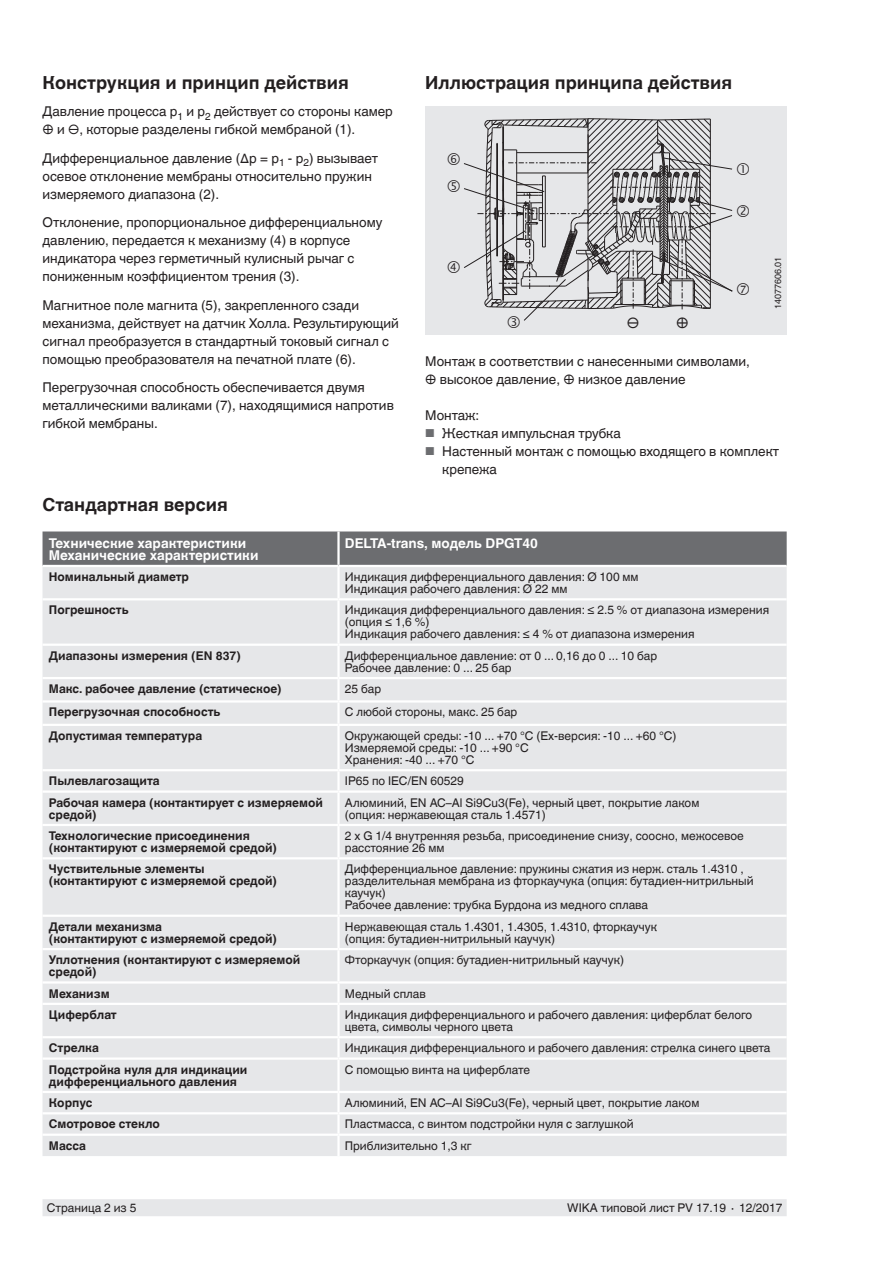
<style>
.page{position:relative;width:893px;height:1263px;background:#fff}
.page>*{position:absolute;margin:0;border:0;box-sizing:border-box;transform-origin:0 0}
.t1{font:700 18px "Helvetica World";color:#231f20}
.t2{font:15px "Helvetica World";color:#231f20}
.t3{font:13.5px/18px "Helvetica World";color:#231f20}
.t4{font:700 13.5px/12px "Helvetica World";color:#fff}
.t5{font:12px/12px "Helvetica World";color:#231f20}
.t6{font:700 12px/12px "Helvetica World";color:#231f20}
.t7{font:9px "Helvetica World";color:#231f20}
.s1{font-size:11.55px;color:#6c6d70}
</style>
<div class="page">
<div style="left:43px;top:1199px;width:744px;height:17px;background:#e6e7e9"></div>
<div style="left:425px;top:106px;width:362px;height:228px;background:#e6e7e9"></div>
<div style="left:43px;top:531px;width:744px;height:35px;background:#6c6d70"></div>
<div style="left:43px;top:567px;width:744px;height:589px;background:#e6e7e9"></div>
<hr style="left:337px;top:567px;width:3px;height:31px;background:#fff">
<hr style="left:43px;top:598px;width:295px;height:2px;background:#fff">
<hr style="left:339px;top:598px;width:448px;height:2px;background:#fff">
<hr style="left:337px;top:600px;width:3px;height:44px;background:#fff">
<hr style="left:43px;top:644px;width:295px;height:2px;background:#fff">
<hr style="left:339px;top:644px;width:448px;height:2px;background:#fff">
<hr style="left:337px;top:646px;width:3px;height:31px;background:#fff">
<hr style="left:43px;top:677px;width:295px;height:2px;background:#fff">
<hr style="left:339px;top:677px;width:448px;height:2px;background:#fff">
<hr style="left:337px;top:679px;width:3px;height:21px;background:#fff">
<hr style="left:43px;top:700px;width:295px;height:3px;background:#fff">
<hr style="left:339px;top:700px;width:448px;height:3px;background:#fff">
<hr style="left:337px;top:703px;width:3px;height:21px;background:#fff">
<hr style="left:43px;top:724px;width:295px;height:2px;background:#fff">
<hr style="left:339px;top:724px;width:448px;height:2px;background:#fff">
<hr style="left:337px;top:726px;width:3px;height:43px;background:#fff">
<hr style="left:43px;top:769px;width:295px;height:2px;background:#fff">
<hr style="left:339px;top:769px;width:448px;height:2px;background:#fff">
<hr style="left:337px;top:771px;width:3px;height:19px;background:#fff">
<hr style="left:43px;top:790px;width:295px;height:3px;background:#fff">
<hr style="left:339px;top:790px;width:448px;height:3px;background:#fff">
<hr style="left:337px;top:793px;width:3px;height:31px;background:#fff">
<hr style="left:43px;top:824px;width:295px;height:2px;background:#fff">
<hr style="left:339px;top:824px;width:448px;height:2px;background:#fff">
<hr style="left:337px;top:826px;width:3px;height:31px;background:#fff">
<hr style="left:43px;top:857px;width:295px;height:2px;background:#fff">
<hr style="left:339px;top:857px;width:448px;height:2px;background:#fff">
<hr style="left:337px;top:859px;width:3px;height:55px;background:#fff">
<hr style="left:43px;top:914px;width:295px;height:3px;background:#fff">
<hr style="left:339px;top:914px;width:448px;height:3px;background:#fff">
<hr style="left:337px;top:917px;width:3px;height:31px;background:#fff">
<hr style="left:43px;top:948px;width:295px;height:2px;background:#fff">
<hr style="left:339px;top:948px;width:448px;height:2px;background:#fff">
<hr style="left:337px;top:950px;width:3px;height:31px;background:#fff">
<hr style="left:43px;top:981px;width:295px;height:2px;background:#fff">
<hr style="left:339px;top:981px;width:448px;height:2px;background:#fff">
<hr style="left:337px;top:983px;width:3px;height:20px;background:#fff">
<hr style="left:43px;top:1003px;width:295px;height:2px;background:#fff">
<hr style="left:339px;top:1003px;width:448px;height:2px;background:#fff">
<hr style="left:337px;top:1005px;width:3px;height:31px;background:#fff">
<hr style="left:43px;top:1036px;width:295px;height:2px;background:#fff">
<hr style="left:339px;top:1036px;width:448px;height:2px;background:#fff">
<hr style="left:337px;top:1038px;width:3px;height:19px;background:#fff">
<hr style="left:43px;top:1057px;width:295px;height:3px;background:#fff">
<hr style="left:339px;top:1057px;width:448px;height:3px;background:#fff">
<hr style="left:337px;top:1060px;width:3px;height:31px;background:#fff">
<hr style="left:43px;top:1091px;width:295px;height:2px;background:#fff">
<hr style="left:339px;top:1091px;width:448px;height:2px;background:#fff">
<hr style="left:337px;top:1093px;width:3px;height:19px;background:#fff">
<hr style="left:43px;top:1112px;width:295px;height:2px;background:#fff">
<hr style="left:339px;top:1112px;width:448px;height:2px;background:#fff">
<hr style="left:337px;top:1114px;width:3px;height:19px;background:#fff">
<hr style="left:43px;top:1133px;width:295px;height:3px;background:#fff">
<hr style="left:339px;top:1133px;width:448px;height:3px;background:#fff">
<hr style="left:337px;top:1136px;width:3px;height:20px;background:#fff">
<hr style="left:339px;top:565px;width:448px;height:2px;background:#fff">
<hr style="left:337px;top:531px;width:3px;height:34px;background:#fff">
<hr style="left:43px;top:565px;width:295px;height:2px;background:#fff">
<svg style="left:463px;top:118px;width:270px;height:203px"></svg>
<h1 class="t1" style="left:43px;top:73px;width:308px">Конструкция и принцип действия</h1>
<p class="t3" style="left:43px;top:103px;width:352px">Давление процесса p<sub>1</sub> и p<sub>2</sub> действует со стороны камер ⊕ и ⊖, которые разделены гибкой мембраной (1).</p>
<p class="t3" style="left:43px;top:149px;width:337px">Дифференциальное давление (∆p = p<sub>1</sub> - p<sub>2</sub>) вызывает осевое отклонение мембраны относительно пружин измеряемого диапазона (2).</p>
<p class="t3" style="left:43px;top:214px;width:341px">Отклонение, пропорциональное дифференциальному давлению, передается к механизму (4) в корпусе индикатора через герметичный кулисный рычаг с пониженным коэффициентом трения (3).</p>
<p class="t3" style="left:43px;top:296px;width:358px">Магнитное поле магнита (5), закрепленного сзади механизма, действует на датчик Холла. Результирующий сигнал преобразуется в стандартный токовый сигнал с помощью преобразователя на печатной плате (6).</p>
<p class="t3" style="left:43px;top:379px;width:353px">Перегрузочная способность обеспечивается двумя металлическими валиками (7), находящимися напротив гибкой мембраны.</p>
<h1 class="t1" style="left:425px;top:73px;width:309px">Иллюстрация принципа действия</h1>
<p class="t2" style="left:627px;top:314px;width:14px">⊖</p>
<p class="t2" style="left:676px;top:314px;width:14px">⊕</p>
<p class="t7" style="left:773px;top:309px;width:54px;rotate:-90deg">14077606.01</p>
<p class="t3" style="left:425px;top:352px;width:326px">Монтаж в соответствии с нанесенными символами, ⊕ высокое давление, ⊕ низкое давление</p>
<p class="t3" style="left:425px;top:406px;width:56px">Монтаж:</p>
<p class="t3" style="left:425px;top:424px;width:197px"><span class="s1">■</span> Жесткая импульсная трубка</p>
<p class="t3" style="left:442px;top:442px;width:338px;text-indent:-17px"><span class="s1">■</span> Настенный монтаж с помощью входящего в комплект крепежа</p>
<h1 class="t1" style="left:43px;top:494px;width:187px">Стандартная версия</h1>
<p class="t4" style="left:49px;top:537px;width:211px">Технические характеристики<br>Механические характеристики</p>
<p class="t4" style="left:345px;top:537px;width:195px">DELTA-trans, модель DPGT40</p>
<p class="t6" style="left:49px;top:571px;width:142px">Номинальный диаметр</p>
<p class="t5" style="left:345px;top:571px;width:295px">Индикация дифференциального давления: Ø 100 мм<br>Индикация рабочего давления: Ø 22 мм</p>
<p class="t6" style="left:49px;top:604px;width:81px">Погрешность</p>
<p class="t5" style="left:345px;top:604px;width:426px">Индикация дифференциального давления: ≤ 2.5 % от диапазона измерения (опция ≤ 1,6 %)<br>Индикация рабочего давления: ≤ 4 % от диапазона измерения</p>
<p class="t6" style="left:49px;top:649px;width:194px">Диапазоны измерения (EN 837)</p>
<p class="t5" style="left:345px;top:649px;width:314px">Дифференциальное давление: от 0 ... 0,16 до 0 ... 10 бар<br>Рабочее давление: 0 ... 25 бар</p>
<p class="t6" style="left:49px;top:683px;width:234px">Макс. рабочее давление (статическое)</p>
<p class="t5" style="left:345px;top:683px;width:38px">25 бар</p>
<p class="t6" style="left:49px;top:706px;width:173px">Перегрузочная способность</p>
<p class="t5" style="left:345px;top:706px;width:174px">С любой стороны, макс. 25 бар</p>
<p class="t6" style="left:49px;top:730px;width:155px">Допустимая температура</p>
<p class="t5" style="left:345px;top:730px;width:333px">Окружающей среды: -10 ... +70 °C (Ex-версия: -10 ... +60 °C)<br>Измеряемой среды: -10 ... +90 °C<br>Хранения: -40 ... +70 °C</p>
<p class="t6" style="left:49px;top:775px;width:112px">Пылевлагозащита</p>
<p class="t5" style="left:345px;top:775px;width:120px">IP65 по IEC/EN 60529</p>
<p class="t6" style="left:49px;top:796px;width:275px">Рабочая камера (контактирует с измеряемой средой)</p>
<p class="t5" style="left:345px;top:796px;width:356px">Алюминий, EN AC–Al Si9Cu3(Fe), черный цвет, покрытие лаком (опция: нержавеющая сталь 1.4571)</p>
<p class="t6" style="left:49px;top:830px;width:230px">Технологические присоединения (контактируют с измеряемой средой)</p>
<p class="t5" style="left:345px;top:830px;width:401px">2 x G 1/4 внутренняя резьба, присоединение снизу, соосно, межосевое расстояние 26 мм</p>
<p class="t6" style="left:49px;top:863px;width:230px">Чуствительные элементы (контактируют с измеряемой средой)</p>
<p class="t5" style="left:345px;top:863px;width:410px">Дифференциальное давление: пружины сжатия из нерж. сталь 1.4310 , разделительная мембрана из фторкаучука (опция: бутадиен-нитрильный каучук)<br>Рабочее давление: трубка Бурдона из медного сплава</p>
<p class="t6" style="left:49px;top:920px;width:230px">Детали механизма<br>(контактируют с измеряемой средой)</p>
<p class="t5" style="left:345px;top:920px;width:314px">Нержавеющая сталь 1.4301, 1.4305, 1.4310, фторкаучук (опция: бутадиен-нитрильный каучук)</p>
<p class="t6" style="left:49px;top:954px;width:253px">Уплотнения (контактируют с измеряемой средой)</p>
<p class="t5" style="left:345px;top:954px;width:281px">Фторкаучук (опция: бутадиен-нитрильный каучук)</p>
<p class="t6" style="left:49px;top:987px;width:62px">Механизм</p>
<p class="t5" style="left:345px;top:987px;width:82px">Медный сплав</p>
<p class="t6" style="left:49px;top:1009px;width:69px">Циферблат</p>
<p class="t5" style="left:345px;top:1009px;width:409px">Индикация дифференциального и рабочего давления: циферблат белого цвета, символы черного цвета</p>
<p class="t6" style="left:49px;top:1042px;width:52px">Стрелка</p>
<p class="t5" style="left:345px;top:1042px;width:427px">Индикация дифференциального и рабочего давления: стрелка синего цвета</p>
<p class="t6" style="left:49px;top:1063px;width:200px">Подстройка нуля для индикации дифференциального давления</p>
<p class="t5" style="left:345px;top:1063px;width:187px">С помощью винта на циферблате</p>
<p class="t6" style="left:49px;top:1097px;width:45px">Корпус</p>
<p class="t5" style="left:345px;top:1097px;width:356px">Алюминий, EN AC–Al Si9Cu3(Fe), черный цвет, покрытие лаком</p>
<p class="t6" style="left:49px;top:1118px;width:113px">Смотровое стекло</p>
<p class="t5" style="left:345px;top:1118px;width:290px">Пластмасса, с винтом подстройки нуля с заглушкой</p>
<p class="t6" style="left:49px;top:1139px;width:39px">Масса</p>
<p class="t5" style="left:345px;top:1139px;width:128px">Приблизительно 1,3 кг</p>
<p class="t5" style="left:47px;top:1202px;width:91px">Страница 2 из 5</p>
<p class="t5" style="left:567px;top:1202px;width:217px">WIKA типовой лист PV 17.19 ∙ 12/2017</p>
</div>
